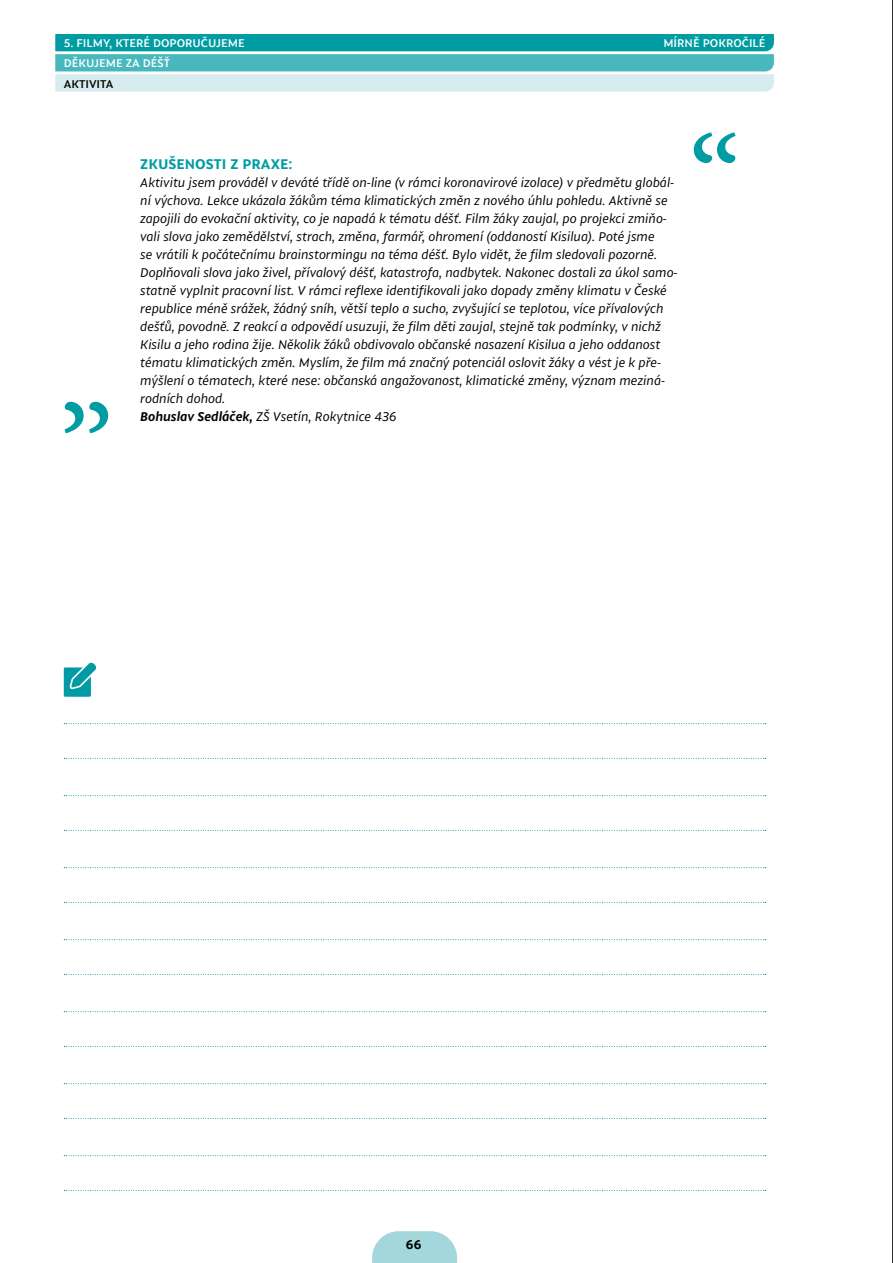
<style>
.page{position:relative;width:893px;height:1263px;background:#fff}
.page>*{position:absolute;margin:0;border:0;box-sizing:border-box;transform-origin:0 0}
.t1{font:132.75px "Minion Pro";color:#009ca3}
.t2{font:700 15px "Sprout";color:#009ca3}
.t3{font:italic 13.5px/18px "Sprout";color:#000}
.t4{font:700 13.5px "Sprout";color:#000}
.t5{font:500 12px "Sprout";color:#fff}
.t6{font:500 12px "Sprout";color:#000}
.s1{font-weight:700}
</style>
<div class="page">
<svg style="left:64px;top:663px;width:32px;height:34px"></svg>
<svg style="left:64px;top:723px;width:702px;height:1px"></svg>
<svg style="left:64px;top:758px;width:702px;height:1px"></svg>
<svg style="left:64px;top:795px;width:702px;height:1px"></svg>
<svg style="left:64px;top:830px;width:702px;height:1px"></svg>
<svg style="left:64px;top:867px;width:702px;height:1px"></svg>
<svg style="left:64px;top:902px;width:702px;height:1px"></svg>
<svg style="left:64px;top:939px;width:702px;height:1px"></svg>
<svg style="left:64px;top:974px;width:702px;height:1px"></svg>
<svg style="left:64px;top:1011px;width:702px;height:1px"></svg>
<svg style="left:64px;top:1046px;width:702px;height:1px"></svg>
<svg style="left:64px;top:1083px;width:702px;height:1px"></svg>
<svg style="left:64px;top:1118px;width:702px;height:1px"></svg>
<svg style="left:64px;top:1155px;width:702px;height:1px"></svg>
<svg style="left:64px;top:1190px;width:702px;height:1px"></svg>
<svg style="left:372px;top:1231px;width:85px;height:32px;background:#aedbe0"></svg>
<hr style="left:892px;top:0;width:1px;height:1263px;background:#000">
<svg style="left:55px;top:34px;width:719px;height:58px;background:#70c6cb"></svg>
<p class="t5" style="left:64px;top:35px;width:182px">5. FILMY, KTERÉ DOPORUČUJEME</p>
<p class="t5" style="left:663px;top:35px;width:104px">MÍRNĚ POKROČILÉ</p>
<p class="t5" style="left:64px;top:55px;width:108px">DĚKUJEME ZA DÉŠŤ</p>
<p class="t6" style="left:64px;top:76px;width:51px">AKTIVITA</p>
<h1 class="t1" style="left:58px;top:287px;width:58px">„</h1>
<p class="t2" style="left:140px;top:154px;width:154px">ZKUŠENOSTI Z PRAXE:</p>
<p class="t3" style="left:140px;top:173px;width:539px">Aktivitu jsem prováděl v deváté třídě on-line (v rámci koronavirové izolace) v předmětu globál&shy;ní výchova. Lekce ukázala žákům téma klimatických změn z nového úhlu pohledu. Aktivně se zapojili do evokační aktivity, co je napadá k tématu déšť. Film žáky zaujal, po projekci zmiňo&shy;vali slova jako zemědělství, strach, změna, farmář, ohromení (oddaností Kisilua). Poté jsme<br>se vrátili k počátečnímu brainstormingu na téma déšť. Bylo vidět, že film sledovali pozorně.<br>Doplňovali slova jako živel, přívalový déšť, katastrofa, nadbytek. Nakonec dostali za úkol samo&shy;statně vyplnit pracovní list. V rámci reflexe identifikovali jako dopady změny klimatu v České republice méně srážek, žádný sníh, větší teplo a sucho, zvyšující se teplotou, více přívalových dešťů, povodně. Z reakcí a odpovědí usuzuji, že film děti zaujal, stejně tak podmínky, v nichž Kisilu a jeho rodina žije. Několik žáků obdivovalo občanské nasazení Kisilua a jeho oddanost tématu klimatických změn. Myslím, že film má značný potenciál oslovit žáky a vést je k pře&shy;mýšlení o tématech, které nese: občanská angažovanost, klimatické změny, význam meziná&shy;rodních dohod.<br><span class="s1">Bohuslav Sedláček,</span> ZŠ Vsetín, Rokytnice 436</p>
<h1 class="t1" style="left:688px;top:96px;width:54px">“</h1>
<p class="t4" style="left:406px;top:1235px;width:17px">66</p>
</div>
